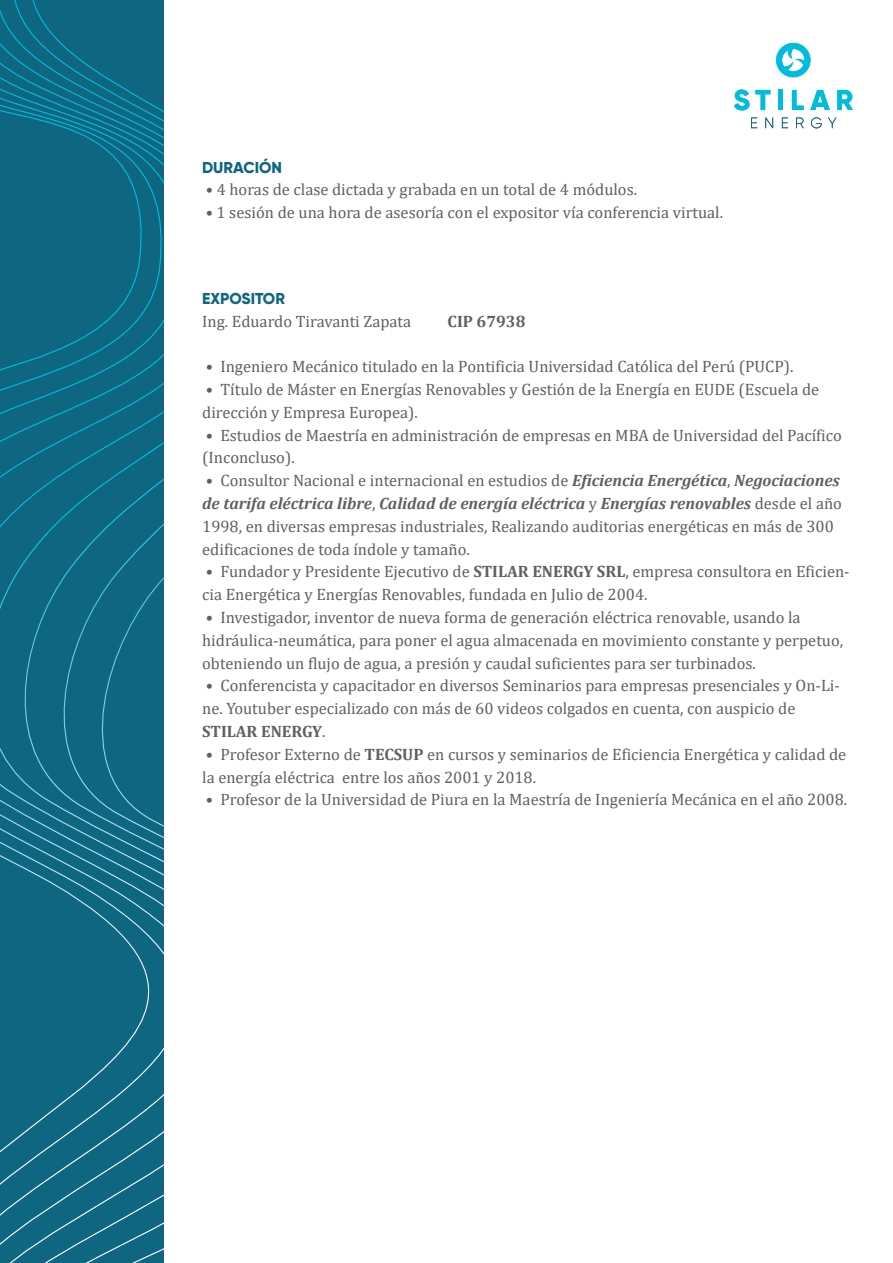
<style>
.page{position:relative;width:893px;height:1263px;background:#fff}
.page>*{position:absolute;margin:0;border:0;box-sizing:border-box;transform-origin:0 0}
.t1{font:16.5px/22.8px "Cambria";color:#606060}
.t2{font:700 16.5px "Cambria";color:#606060}
.t3{font:800 15.75px "Gilroy";color:#0f6681}
.s1{font-weight:700;font-style:italic}
.s2{font-weight:700}
</style>
<div class="page">
<div style="left:0;top:0;width:163px;height:1263px;background:#0f6681"></div>
<svg style="left:734px;top:90px;width:15px;height:20px"></svg>
<svg style="left:755px;top:90px;width:15px;height:20px"></svg>
<div style="left:778px;top:90px;width:5px;height:20px;background:#00bdde"></div>
<svg style="left:792px;top:90px;width:12px;height:20px"></svg>
<svg style="left:810px;top:90px;width:20px;height:20px"></svg>
<svg style="left:837px;top:90px;width:16px;height:20px"></svg>
<svg style="left:751px;top:118px;width:6px;height:10px"></svg>
<svg style="left:765px;top:118px;width:8px;height:10px"></svg>
<svg style="left:782px;top:118px;width:6px;height:10px"></svg>
<svg style="left:796px;top:118px;width:8px;height:10px"></svg>
<svg style="left:811px;top:117px;width:11px;height:11px"></svg>
<svg style="left:828px;top:118px;width:8px;height:10px"></svg>
<svg style="left:776px;top:43px;width:34px;height:34px"></svg>
<p class="t3" style="left:202px;top:157px;width:81px">DURACIÓN</p>
<p class="t1" style="left:206px;top:178px;width:433px">• 4 horas de clase dictada y grabada en un total de 4 módulos.</p>
<p class="t1" style="left:206px;top:201px;width:519px">• 1 sesión de una hora de asesoría con el expositor vía conferencia virtual.</p>
<p class="t3" style="left:202px;top:288px;width:84px">EXPOSITOR</p>
<p class="t1" style="left:202px;top:309px;width:211px">Ing. Eduardo Tiravanti Zapata</p>
<p class="t2" style="left:448px;top:309px;width:79px">CIP 67938</p>
<p class="t1" style="left:206px;top:355px;width:589px">• Ingeniero Mecánico titulado en la Pontificia Universidad Católica del Perú (PUCP).</p>
<p class="t1" style="left:202px;top:378px;width:619px">• Título de Máster en Energías Renovables y Gestión de la Energía en EUDE (Escuela de dirección y Empresa Europea).</p>
<p class="t1" style="left:202px;top:423px;width:641px">• Estudios de Maestría en administración de empresas en MBA de Universidad del Pacífico (Inconcluso).</p>
<p class="t1" style="left:202px;top:469px;width:641px">• Consultor Nacional e internacional en estudios de <span class="s1">Eficiencia Energética</span>, <span class="s1">Negociaciones de tarifa eléctrica libre</span>, <span class="s1">Calidad de energía eléctrica</span> y <span class="s1">Energías renovables</span> desde el año 1998, en diversas empresas industriales, Realizando auditorias energéticas en más de 300 edificaciones de toda índole y tamaño.</p>
<p class="t1" style="left:202px;top:560px;width:649px">• Fundador y Presidente Ejecutivo de <span class="s2">STILAR ENERGY SRL</span>, empresa consultora en Eficien&shy;cia Energética y Energías Renovables, fundada en Julio de 2004.</p>
<p class="t1" style="left:202px;top:606px;width:642px">• Investigador, inventor de nueva forma de generación eléctrica renovable, usando la hidráulica-neumática, para poner el agua almacenada en movimiento constante y perpetuo, obteniendo un flujo de agua, a presión y caudal suficientes para ser turbinados.</p>
<p class="t1" style="left:202px;top:674px;width:639px">• Conferencista y capacitador en diversos Seminarios para empresas presenciales y On-Li&shy;ne. Youtuber especializado con más de 60 videos colgados en cuenta, con auspicio de<br><span class="s2">STILAR ENERGY</span>.</p>
<p class="t1" style="left:202px;top:743px;width:646px">• Profesor Externo de <span class="s2">TECSUP</span> en cursos y seminarios de Eficiencia Energética y calidad de la energía eléctrica entre los años 2001 y 2018.</p>
<p class="t1" style="left:206px;top:788px;width:643px">• Profesor de la Universidad de Piura en la Maestría de Ingeniería Mecánica en el año 2008.</p>
</div>
